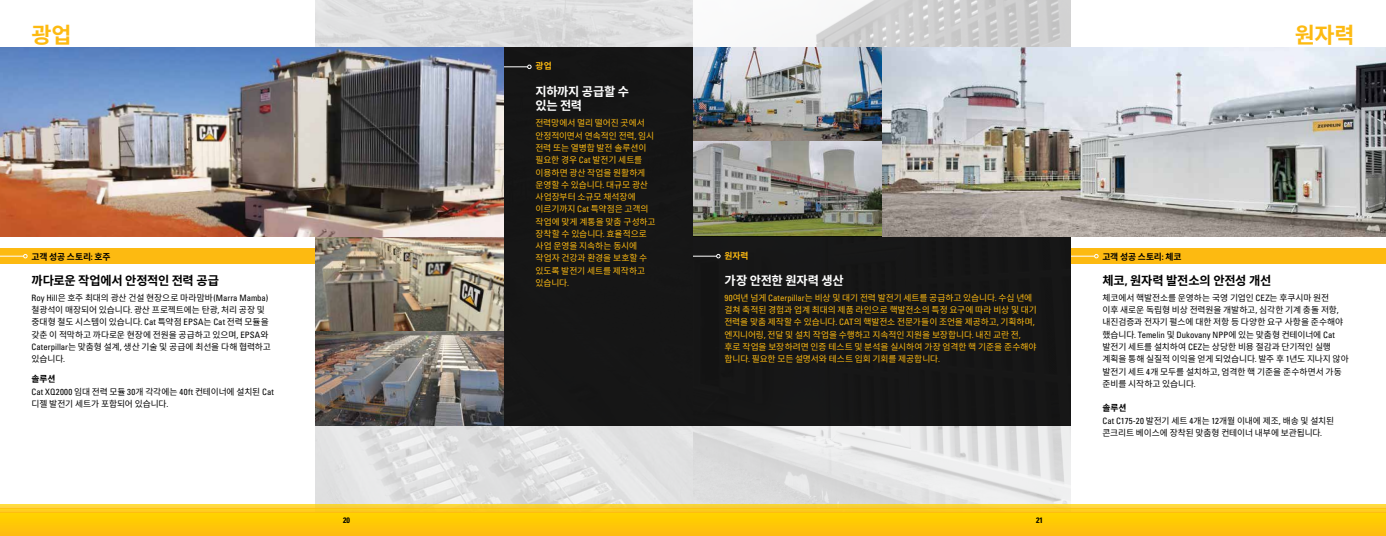
<style>
.page{position:relative;width:1386px;height:536px;background:#fff}
.page>*{position:absolute;margin:0;border:0;box-sizing:border-box;transform-origin:0 0}
.t1{font:700 21.88px "Noto Sans CJ Kkr";color:#fdba11}
.t2{font:700 12.25px "Noto Sans CJ Kkr";letter-spacing:-.015em;color:#000}
.t3{font:700 12.25px/14.7px "Noto Sans CJ Kkr";letter-spacing:-.025em;color:#fff}
.t4{font:8.75px/12.2px "Noto Sans CJ Kkr";letter-spacing:-.01em;color:#000}
.t5{font:8.75px/12.2px "Noto Sans CJ Kkr";letter-spacing:-.01em;color:#fdba11}
.t6{font:condensed 8.75px "Univers";color:#000}
.t7{font:700 8.75px "Noto Sans CJ Kkr";letter-spacing:-.015em;color:#000}
.t8{font:700 8.75px "Noto Sans CJ Kkr";color:#fdba11}
.t9{font:700 condensed 7.88px "Univers";color:#000}
.s1{font-family:"Univers";font-stretch:condensed}
.s2{font-family:"Noto Sans CJ Kkr";font-stretch:normal}
.s3{font-weight:700}
</style>
<div class="page">
<img style="left:315px;top:0;width:756px;height:504px">
<img style="left:693px;top:47px;width:693px;height:189px">
<img style="left:315px;top:236px;width:189px;height:189px">
<div style="left:1071px;top:248px;width:315px;height:16px;background:#fdba11"></div>
<svg style="left:1071px;top:254px;width:28px;height:4px"></svg>
<div style="left:693px;top:236px;width:378px;height:189px;background:#171717"></div>
<div style="left:0;top:248px;width:315px;height:16px;background:#fdba11"></div>
<svg style="left:0;top:254px;width:28px;height:4px"></svg>
<div style="left:504px;top:47px;width:189px;height:378px;background:#161616"></div>
<svg style="left:504px;top:65px;width:28px;height:4px"></svg>
<svg style="left:693px;top:254px;width:28px;height:4px"></svg>
<img style="left:0;top:47px;width:504px;height:189px">
<div style="left:0;top:512px;width:1386px;height:24px;background:#ffc806"></div>
<hr style="left:0;top:508px;width:1386px;height:4px;background:#fdc91a">
<hr style="left:0;top:504px;width:1386px;height:4px;background:#fad540">
<h1 class="t1" style="left:32px;top:23px;width:42px">광업</h1>
<h1 class="t1" style="left:1295px;top:23px;width:61px">원자력</h1>
<h2 class="t3" style="left:535px;top:84px;width:95px">지하까지 공급할 수 있는 전력</h2>
<p class="t5" style="left:535px;top:117px;width:122px">전력망에서 멀리 떨어진 곳에서 안정적이면서 연속적인 전력<span class="s1">,</span> 임시 전력 또는 열병합 발전 솔루션이 필요한 경우 <span class="s1">Cat</span> 발전기 세트를 이용하면 광산 작업을 원활하게 운영할 수 있습니다<span class="s1">.</span> 대규모 광산 사업장부터 소규모 채석장에 이르기까지 <span class="s1">Cat</span> 특약점은 고객의 작업에 맞게 계통을 맞춤 구성하고 장착할 수 있습니다<span class="s1">.</span> 효율적으로 사업 운영을 지속하는 동시에 작업자 건강과 환경을 보호할 수 있도록 발전기 세트를 제작하고</p>
<h2 class="t2" style="left:32px;top:273px;width:189px">까다로운 작업에서 안정적인 전력 공급</h2>
<p class="t5" style="left:535px;top:276px;width:35px">있습니다<span class="s1">.</span></p>
<p class="t6" style="left:32px;top:292px;width:238px">Roy Hill<span class="s2">은 호주 최대의 광산 건설 현장으로 마라맘바</span>(Marra Mamba)</p>
<p class="t4" style="left:32px;top:304px;width:241px">철광석이 매장되어 있습니다<span class="s1">.</span> 광산 프로젝트에는 탄광<span class="s1">,</span> 처리 공장 및 중대형 철도 시스템이 있습니다<span class="s1">. Cat</span> 특약점 <span class="s1">EPSA</span>는 <span class="s1">Cat</span> 전력 모듈을 갖춘 이 적막하고 까다로운 현장에 전원을 공급하고 있으며<span class="s1">, EPSA</span>와<br><span class="s1">Caterpillar</span>는 맞춤형 설계<span class="s1">,</span> 생산 기술 및 공급에 최선을 다해 협력하고 있습니다<span class="s1">.</span></p>
<p class="t4" style="left:32px;top:373px;width:244px"><span class="s3">솔루션<br></span><span class="s1">Cat XQ2000</span> 임대 전력 모듈 <span class="s1">30</span>개 각각에는 <span class="s1">40ft</span> 컨테이너에 설치된 <span class="s1">Cat </span>디젤 발전기 세트가 포함되어 있습니다<span class="s1">.</span></p>
<p class="t8" style="left:536px;top:61px;width:18px">광업</p>
<p class="t8" style="left:724px;top:251px;width:26px">원자력</p>
<p class="t7" style="left:32px;top:251px;width:80px">고객 성공 스토리<span class="s1">:</span> 호주</p>
<p class="t7" style="left:1102px;top:251px;width:81px">고객 성공 스토리<span class="s1">:</span> 체코</p>
<h2 class="t2" style="left:1102px;top:273px;width:170px">체코<span class="s1">,</span> 원자력 발전소의 안전성 개선</h2>
<p class="t4" style="left:1102px;top:292px;width:242px">체코에서 핵발전소를 운영하는 국영 기업인 <span class="s1">CEZ</span>는 후쿠시마 원전 이후 새로운 독립형 비상 전력원을 개발하고<span class="s1">,</span> 심각한 기계 충돌 저항<span class="s1">, </span>내진검증과 전자기 펄스에 대한 저항 등 다양한 요구 사항을 준수해야</p>
<p class="t6" style="left:1102px;top:329px;width:234px"><span class="s2">했습니다</span>. Temelin <span class="s2">및</span> Dukovany NPP<span class="s2">에 있는 맞춤형 컨테이너에</span> Cat</p>
<p class="t4" style="left:1102px;top:341px;width:248px">발전기 세트를 설치하여 <span class="s1">CEZ</span>는 상당한 비용 절감과 단기적인 실행 계획을 통해 실질적 이익을 얻게 되었습니다<span class="s1">.</span> 발주 후 <span class="s1">1</span>년도 지나지 않아 발전기 세트 <span class="s1">4</span>개 모두를 설치하고<span class="s1">,</span> 엄격한 핵 기준을 준수하면서 가동 준비를 시작하고 있습니다<span class="s1">.</span></p>
<p class="t4" style="left:1102px;top:402px;width:233px"><span class="s3">솔루션<br></span><span class="s1">Cat C175-20</span> 발전기 세트 <span class="s1">4</span>개는 <span class="s1">12</span>개월 이내에 제조<span class="s1">,</span> 배송 및 설치된 콘크리트 베이스에 장착된 맞춤형 컨테이너 내부에 보관됩니다<span class="s1">.</span></p>
<h2 class="t3" style="left:724px;top:273px;width:121px">가장 안전한 원자력 생산</h2>
<p class="t5" style="left:724px;top:292px;width:314px"><span class="s1">90</span>여년 넘게 <span class="s1">Caterpillar</span>는 비상 및 대기 전력 발전기 세트를 공급하고 있습니다<span class="s1">.</span> 수십 년에 걸쳐 축적된 경험과 업계 최대의 제품 라인으로 핵발전소의 특정 요구에 따라 비상 및 대기 전력을 맞춤 제작할 수 있습니다<span class="s1">. CAT</span>의 핵발전소 전문가들이 조언을 제공하고<span class="s1">,</span> 기획하며<span class="s1">, </span>엔지니어링<span class="s1">,</span> 전달 및 설치 작업을 수행하고 지속적인 지원을 보장합니다<span class="s1">.</span> 내진 교란 전<span class="s1">, </span>후로 작업을 보장하려면 인증 테스트 및 분석을 실시하여 가장 엄격한 핵 기준을 준수해야 합니다<span class="s1">.</span> 필요한 모든 설명서와 테스트 입회 기회를 제공합니다<span class="s1">.</span></p>
<p class="t9" style="left:343px;top:515px;width:8px">20</p>
<p class="t9" style="left:1036px;top:515px;width:8px">21</p>
</div>
